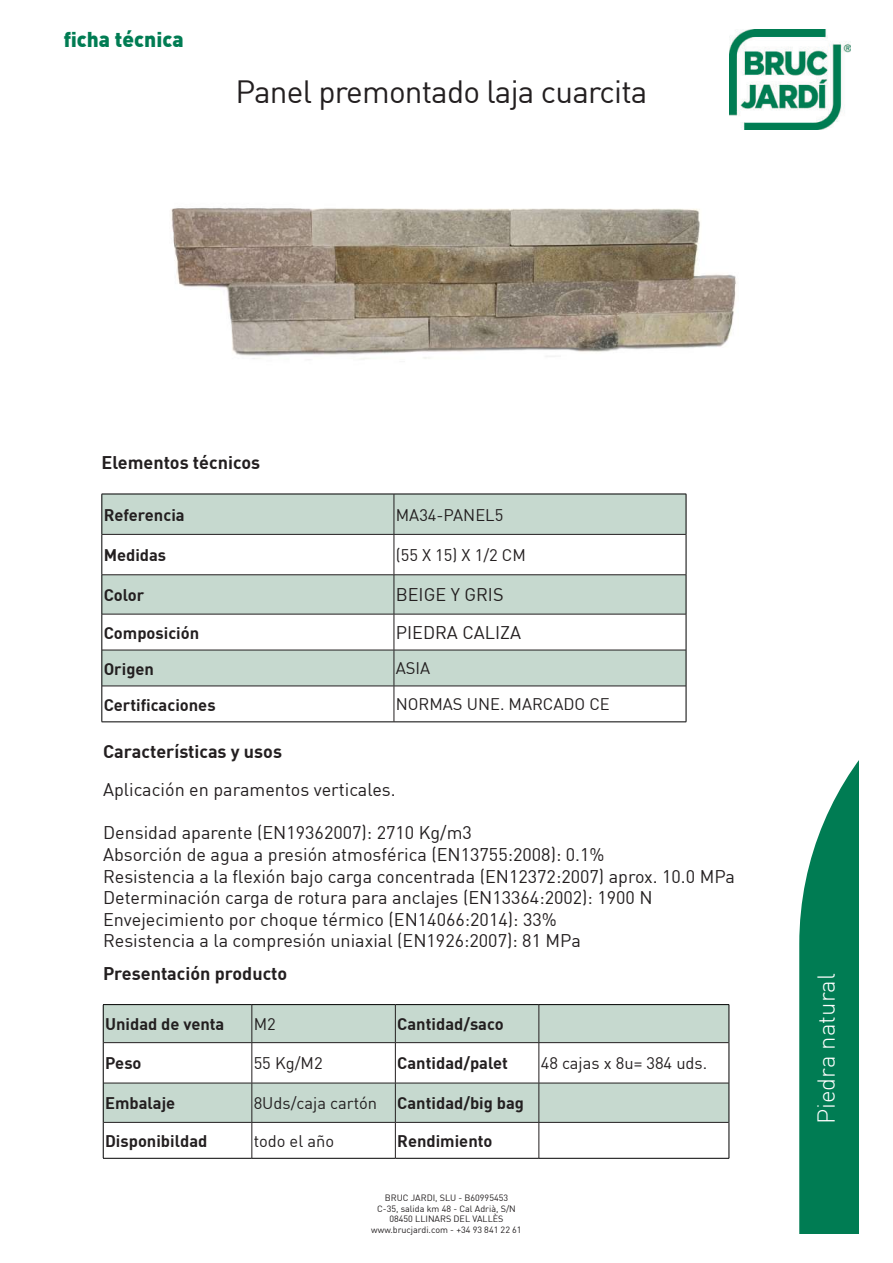
<style>
.page{position:relative;width:893px;height:1263px;background:#fff}
.page>*{position:absolute;margin:0;border:0;box-sizing:border-box;transform-origin:0 0}
.t1{font:31.5px "DIN";letter-spacing:-.025em;color:#231f20}
.t2{font:300 24px "DIN";color:#fff}
.t3{font:900 21px "DIN";color:#007c53}
.t4{font:18px/21.6px "DIN";color:#231f20}
.t5{font:700 18px "DIN";color:#231f20}
.t6{font:700 16.5px "DIN";color:#231f20}
.t7{font:16.5px "DIN";color:#231f20}
.t8{font:9px/10.8px "DIN";color:#231f20;text-align:center}
.s1{font-weight:700}
</style>
<div class="page">
<svg style="left:799px;top:760px;width:60px;height:474px"></svg>
<img style="left:171px;top:208px;width:565px;height:152px">
<img style="left:729px;top:30px;width:121px;height:100px">
<svg style="left:103px;top:495px;width:583px;height:191px;fill:#c6d9cf"></svg>
<hr style="left:102px;top:494px;width:292px;height:1px;background:#000">
<hr style="left:102px;top:494px;width:1px;height:40px;background:#000">
<hr style="left:394px;top:494px;width:292px;height:1px;background:#000">
<hr style="left:686px;top:494px;width:1px;height:40px;background:#000">
<hr style="left:102px;top:534px;width:1px;height:41px;background:#000">
<hr style="left:686px;top:534px;width:1px;height:41px;background:#000">
<hr style="left:102px;top:575px;width:1px;height:39px;background:#000">
<hr style="left:686px;top:575px;width:1px;height:39px;background:#000">
<hr style="left:102px;top:614px;width:1px;height:36px;background:#000">
<hr style="left:686px;top:614px;width:1px;height:36px;background:#000">
<hr style="left:102px;top:650px;width:1px;height:36px;background:#000">
<hr style="left:686px;top:650px;width:1px;height:36px;background:#000">
<hr style="left:102px;top:686px;width:1px;height:36px;background:#000">
<hr style="left:686px;top:686px;width:1px;height:36px;background:#000">
<hr style="left:102px;top:722px;width:292px;height:1px;background:#000">
<hr style="left:394px;top:722px;width:292px;height:1px;background:#000">
<hr style="left:394px;top:494px;width:1px;height:40px;background:#231f20">
<hr style="left:102px;top:534px;width:292px;height:1px;background:#231f20">
<hr style="left:394px;top:534px;width:292px;height:1px;background:#231f20">
<hr style="left:394px;top:535px;width:1px;height:39px;background:#231f20">
<hr style="left:102px;top:574px;width:292px;height:1px;background:#231f20">
<hr style="left:394px;top:574px;width:292px;height:1px;background:#231f20">
<hr style="left:394px;top:575px;width:1px;height:39px;background:#231f20">
<hr style="left:102px;top:614px;width:292px;height:1px;background:#231f20">
<hr style="left:394px;top:614px;width:292px;height:1px;background:#231f20">
<hr style="left:394px;top:614px;width:1px;height:36px;background:#231f20">
<hr style="left:102px;top:650px;width:292px;height:1px;background:#231f20">
<hr style="left:394px;top:650px;width:292px;height:1px;background:#231f20">
<hr style="left:394px;top:650px;width:1px;height:36px;background:#231f20">
<hr style="left:102px;top:686px;width:292px;height:1px;background:#231f20">
<hr style="left:394px;top:686px;width:292px;height:1px;background:#231f20">
<hr style="left:394px;top:686px;width:1px;height:36px;background:#231f20">
<svg style="left:104px;top:1005px;width:625px;height:117px;fill:#c6d9cf"></svg>
<hr style="left:103px;top:1004px;width:149px;height:1px;background:#000">
<hr style="left:103px;top:1005px;width:1px;height:38px;background:#000">
<hr style="left:252px;top:1004px;width:143px;height:1px;background:#000">
<hr style="left:395px;top:1004px;width:144px;height:1px;background:#000">
<hr style="left:539px;top:1004px;width:190px;height:1px;background:#000">
<hr style="left:729px;top:1005px;width:1px;height:38px;background:#000">
<hr style="left:103px;top:1043px;width:1px;height:40px;background:#000">
<hr style="left:729px;top:1043px;width:1px;height:40px;background:#000">
<hr style="left:103px;top:1083px;width:1px;height:39px;background:#000">
<hr style="left:729px;top:1083px;width:1px;height:39px;background:#000">
<hr style="left:103px;top:1122px;width:1px;height:36px;background:#000">
<hr style="left:729px;top:1122px;width:1px;height:36px;background:#000">
<hr style="left:103px;top:1158px;width:149px;height:1px;background:#000">
<hr style="left:252px;top:1158px;width:143px;height:1px;background:#000">
<hr style="left:395px;top:1158px;width:144px;height:1px;background:#000">
<hr style="left:539px;top:1158px;width:190px;height:1px;background:#000">
<hr style="left:252px;top:1005px;width:1px;height:37px;background:#231f20">
<hr style="left:395px;top:1005px;width:1px;height:37px;background:#231f20">
<hr style="left:539px;top:1005px;width:1px;height:37px;background:#231f20">
<hr style="left:103px;top:1042px;width:149px;height:1px;background:#231f20">
<hr style="left:252px;top:1042px;width:143px;height:1px;background:#231f20">
<hr style="left:252px;top:1043px;width:1px;height:40px;background:#231f20">
<hr style="left:395px;top:1042px;width:144px;height:1px;background:#231f20">
<hr style="left:395px;top:1043px;width:1px;height:40px;background:#231f20">
<hr style="left:539px;top:1042px;width:190px;height:1px;background:#231f20">
<hr style="left:539px;top:1043px;width:1px;height:40px;background:#231f20">
<hr style="left:103px;top:1083px;width:149px;height:1px;background:#231f20">
<hr style="left:252px;top:1083px;width:143px;height:1px;background:#231f20">
<hr style="left:252px;top:1083px;width:1px;height:39px;background:#231f20">
<hr style="left:395px;top:1083px;width:144px;height:1px;background:#231f20">
<hr style="left:395px;top:1083px;width:1px;height:39px;background:#231f20">
<hr style="left:539px;top:1083px;width:190px;height:1px;background:#231f20">
<hr style="left:539px;top:1083px;width:1px;height:39px;background:#231f20">
<hr style="left:103px;top:1122px;width:149px;height:1px;background:#231f20">
<hr style="left:252px;top:1122px;width:143px;height:1px;background:#231f20">
<hr style="left:252px;top:1122px;width:1px;height:36px;background:#231f20">
<hr style="left:395px;top:1122px;width:144px;height:1px;background:#231f20">
<hr style="left:395px;top:1122px;width:1px;height:36px;background:#231f20">
<hr style="left:539px;top:1122px;width:190px;height:1px;background:#231f20">
<hr style="left:539px;top:1122px;width:1px;height:36px;background:#231f20">
<p class="t3" style="left:64px;top:29px;width:121px">ficha técnica</p>
<h1 class="t1" style="left:235px;top:77px;width:413px">Panel premontado laja cuarcita</h1>
<p class="t5" style="left:102px;top:454px;width:160px">Elementos técnicos</p>
<p class="t6" style="left:104px;top:507px;width:83px">Referencia</p>
<p class="t7" style="left:396px;top:507px;width:109px">MA34-PANEL5</p>
<p class="t6" style="left:104px;top:547px;width:64px">Medidas</p>
<p class="t7" style="left:396px;top:548px;width:132px">(55 X 15) X 1/2 CM</p>
<p class="t6" style="left:104px;top:587px;width:42px">Color</p>
<p class="t4" style="left:396px;top:585px;width:109px">BEIGE Y GRIS</p>
<p class="t6" style="left:104px;top:625px;width:97px">Composición</p>
<p class="t4" style="left:396px;top:623px;width:127px">PIEDRA CALIZA</p>
<p class="t6" style="left:104px;top:661px;width:52px">Origen</p>
<p class="t7" style="left:396px;top:661px;width:36px">ASIA</p>
<p class="t6" style="left:104px;top:696px;width:113px">Certificaciones</p>
<p class="t7" style="left:396px;top:697px;width:215px">NORMAS UNE. MARCADO CE</p>
<p class="t5" style="left:103px;top:743px;width:181px">Características y usos</p>
<p class="t4" style="left:103px;top:780px;width:294px">Aplicación en paramentos verticales.</p>
<p class="t4" style="left:103px;top:823px;width:633px">Densidad aparente (EN19362007): 2710 Kg/m3<br>Absorción de agua a presión atmosférica (EN13755:2008): 0.1%<br>Resistencia a la flexión bajo carga concentrada (EN12372:2007) aprox. 10.0 MPa Determinación carga de rotura para anclajes (EN13364:2002): 1900 N Envejecimiento por choque térmico (EN14066:2014): 33%<br>Resistencia a la compresión uniaxial (EN1926:2007): 81 MPa</p>
<p class="t5" style="left:103px;top:965px;width:186px">Presentación producto</p>
<p class="t6" style="left:105px;top:1016px;width:121px">Unidad de venta</p>
<p class="t7" style="left:254px;top:1017px;width:24px">M2</p>
<p class="t6" style="left:397px;top:1016px;width:108px">Cantidad/saco</p>
<p class="t6" style="left:105px;top:1055px;width:38px">Peso</p>
<p class="t7" style="left:254px;top:1056px;width:70px">55 Kg/M2</p>
<p class="t6" style="left:397px;top:1055px;width:112px">Cantidad/palet</p>
<p class="t7" style="left:541px;top:1056px;width:168px">48 cajas x 8u= 384 uds.</p>
<p class="t6" style="left:105px;top:1095px;width:72px">Embalaje</p>
<p class="t7" style="left:254px;top:1096px;width:272px">8Uds/caja cartón <span class="s1">Cantidad/big bag</span></p>
<p class="t6" style="left:105px;top:1133px;width:104px">Disponibildad</p>
<p class="t7" style="left:254px;top:1133px;width:82px">todo el año</p>
<p class="t6" style="left:397px;top:1133px;width:97px">Rendimiento</p>
<p class="t8" style="left:371px;top:1193px;width:152px">BRUC JARDI, SLU - B60995453<br>C-35, salida km 48 - Cal Adrià, S/N<br>08450 LLINARS DEL VALLÈS www.brucjardi.com - +34 93 841 22 61</p>
<h2 class="t2" style="left:815px;top:1124px;width:153px;rotate:-90deg">Piedra natural</h2>
</div>
